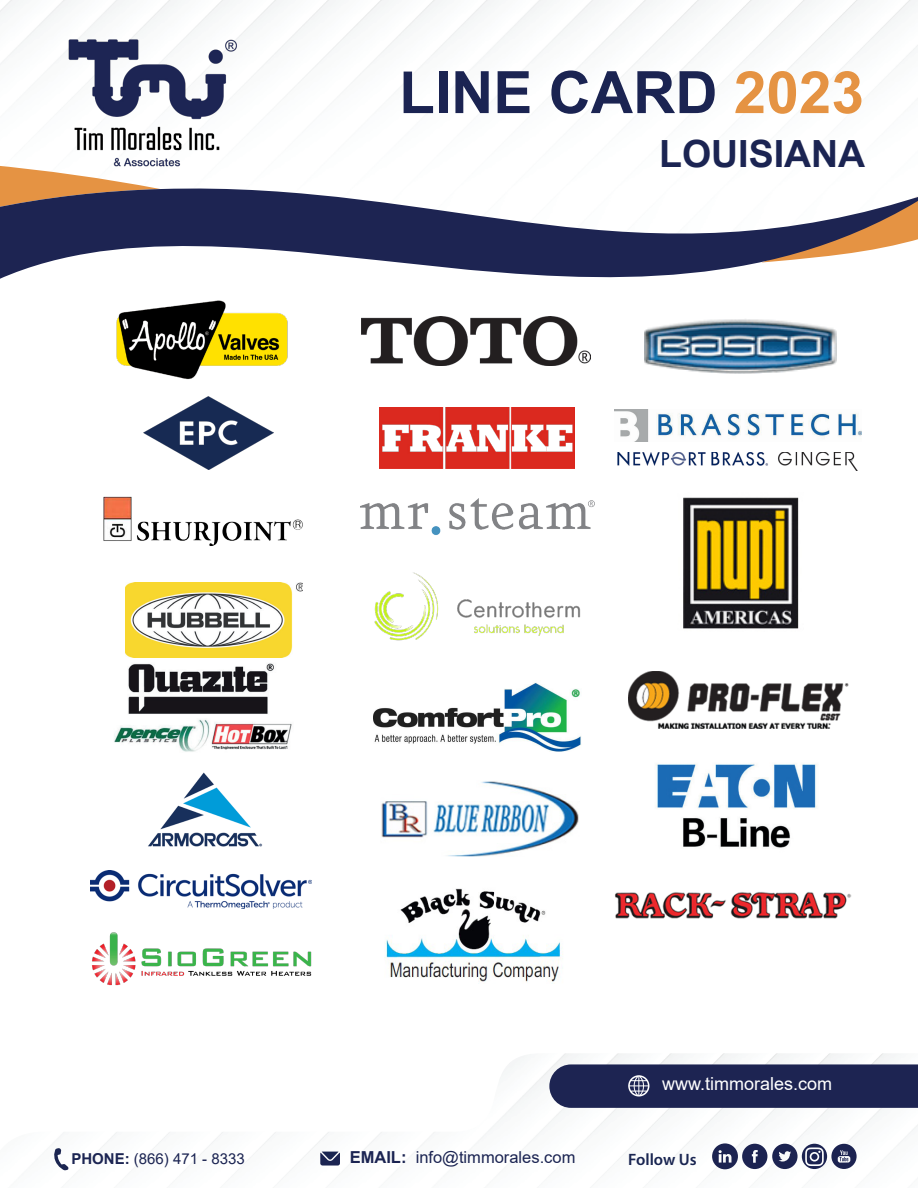
<style>
.page{position:relative;width:918px;height:1188px;background:#fff}
.page>*{position:absolute;margin:0;border:0;box-sizing:border-box;transform-origin:0 0}
.t1{font:700 58.5px "Arial";color:#1b2452}
.t2{font:700 37.5px "Arial";color:#1b2452}
.t3{font:18px "Arial";color:#fff}
.t4{font:16.5px "Arial";color:#1b2452}
.t5{font:600 16.5px "Myriad Pro";letter-spacing:-.005em;color:#192551}
.t6{font:15px "Arial";color:#1b2452}
.s1{color:#e59343}
.s2{font-weight:700}
</style>
<div class="page">
<svg style="left:0;top:161px;width:918px;height:219px"></svg>
<img style="left:381px;top:781px;width:198px;height:75px">
<img style="left:615px;top:892px;width:237px;height:27px">
<img style="left:57px;top:13px;width:180px;height:180px">
<img style="left:92px;top:932px;width:220px;height:54px">
<img style="left:64px;top:1053px;width:854px;height:128px">
<svg style="left:549px;top:1064px;width:369px;height:44px;background:#252c58"></svg>
<svg style="left:54px;top:1148px;width:15px;height:22px"></svg>
<svg style="left:320px;top:1152px;width:20px;height:14px"></svg>
<svg style="left:712px;top:1143px;width:145px;height:26px"></svg>
<img style="left:115px;top:297px;width:173px;height:82px">
<img style="left:143px;top:396px;width:131px;height:74px">
<img style="left:103px;top:496px;width:200px;height:50px">
<img style="left:126px;top:582px;width:177px;height:76px">
<img style="left:114px;top:663px;width:178px;height:89px">
<img style="left:148px;top:772px;width:115px;height:75px">
<img style="left:384px;top:888px;width:179px;height:94px">
<img style="left:362px;top:317px;width:228px;height:48px">
<img style="left:360px;top:498px;width:234px;height:37px">
<img style="left:380px;top:408px;width:194px;height:61px">
<img style="left:374px;top:572px;width:207px;height:69px">
<img style="left:91px;top:870px;width:220px;height:39px">
<img style="left:644px;top:318px;width:192px;height:55px">
<img style="left:629px;top:671px;width:219px;height:58px">
<img style="left:373px;top:682px;width:208px;height:70px">
<img style="left:656px;top:764px;width:161px;height:84px">
<img style="left:615px;top:410px;width:247px;height:31px">
<img style="left:617px;top:452px;width:241px;height:18px">
<img style="left:683px;top:497px;width:116px;height:132px">
<p class="t1" style="left:399px;top:51px;width:466px">LINE CARD <span class="s1">2023</span></p>
<p class="t2" style="left:659px;top:127px;width:208px">LOUISIANA</p>
<p class="t3" style="left:662px;top:1072px;width:172px">www.timmorales.com</p>
<p class="t6" style="left:71px;top:1148px;width:175px"><span class="s2">PHONE:</span> (866) 471 - 8333</p>
<p class="t4" style="left:350px;top:1146px;width:227px"><span class="s2">EMAIL:</span> info@timmorales.com</p>
<p class="t5" style="left:628px;top:1149px;width:70px">Follow Us</p>
</div>
